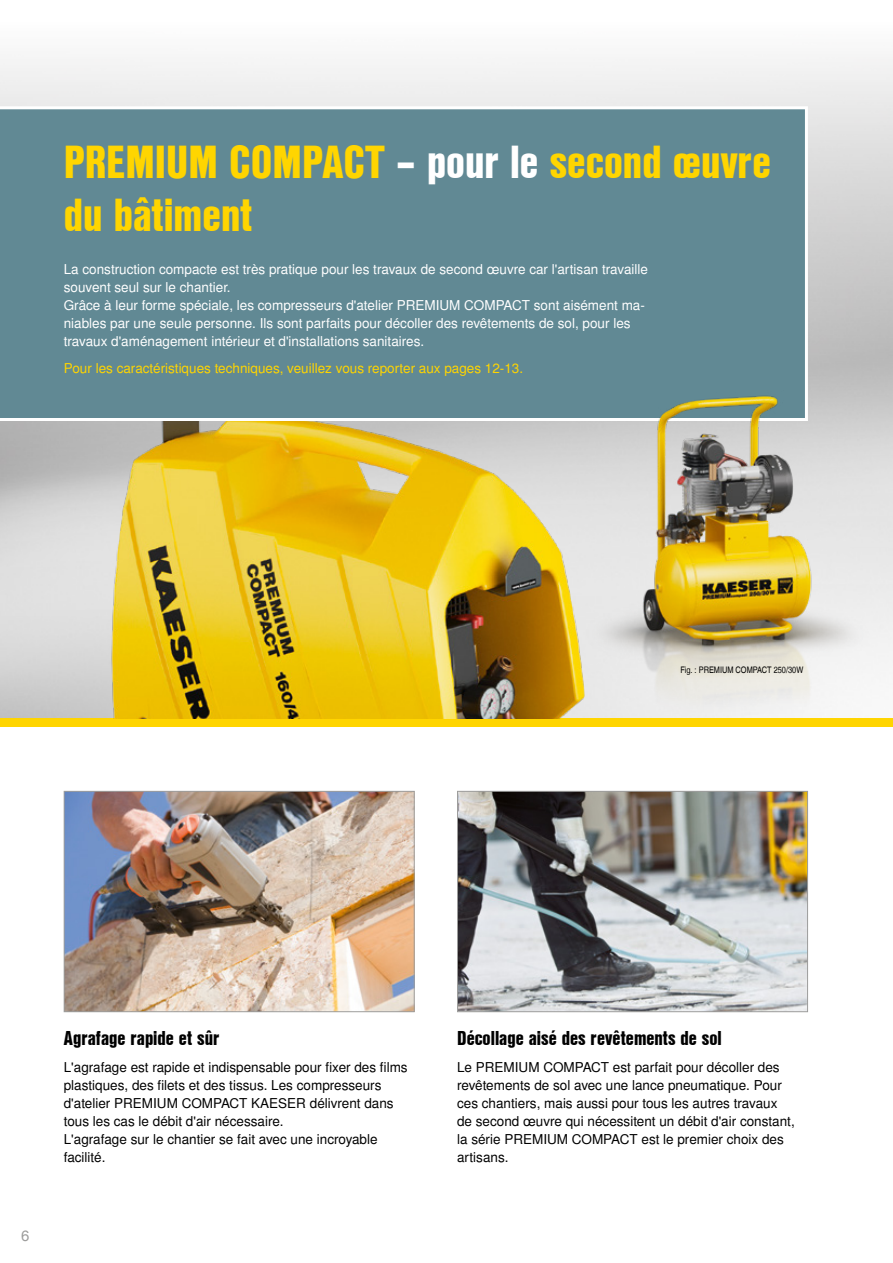
<style>
.page{position:relative;width:893px;height:1263px;background:#fff}
.page>*{position:absolute;margin:0;border:0;box-sizing:border-box;transform-origin:0 0}
.t1{font:45px/52.5px "Nimbus San L Bla Con";color:#ffd500}
.t2{font:19.5px "Nimbus San L Bla Con";color:#000}
.t3{font:15px "Nimbus San L";color:#9d9d9c}
.t4{font:13.5px/18px "Nimbus San L";color:#000}
.t5{font:13.5px/18px "Nimbus San L";color:#fff}
.t6{font:13.5px "Nimbus San L";color:#ffd500}
.t7{font:9px "Nimbus San L Reg Con";color:#000}
.s1{color:#fff}
</style>
<div class="page">
<img style="left:0;top:57px;width:893px;height:662px">
<img style="left:66px;top:793px;width:347px;height:217px">
<div style="left:64px;top:791px;width:351px;height:221px;border:1px solid #9d9d9c"></div>
<img style="left:459px;top:793px;width:347px;height:217px">
<div style="left:457px;top:791px;width:351px;height:221px;border:1px solid #9d9d9c"></div>
<div style="left:0;top:719px;width:893px;height:8px;background:#ffd500"></div>
<img style="left:0;top:336px;width:863px;height:383px">
<div style="left:0;top:106px;width:808px;height:315px;background:#618994"></div>
<img style="left:544px;top:349px;width:342px;height:370px">
<h1 class="t1" style="left:64px;top:134px;width:709px">PREMIUM COMPACT <span class="s1">– pour le</span> second œuvre du bâtiment</h1>
<p class="t5" style="left:64px;top:261px;width:586px">La construction compacte est très pratique pour les travaux de second œuvre car l'artisan travaille souvent seul sur le chantier.<br>Grâce à leur forme spéciale, les compresseurs d'atelier PREMIUM COMPACT sont aisément ma&shy;niables par une seule personne. Ils sont parfaits pour décoller des revêtements de sol, pour les travaux d'aménagement intérieur et d'installations sanitaires.</p>
<p class="t6" style="left:64px;top:360px;width:461px">Pour les caractéristiques techniques, veuillez vous reporter aux pages 12-13.</p>
<p class="t7" style="left:680px;top:665px;width:124px">Fig. : PREMIUM COMPACT 250/30W</p>
<p class="t3" style="left:21px;top:1226px;width:10px">6</p>
<h2 class="t2" style="left:64px;top:1024px;width:157px">Agrafage rapide et sûr</h2>
<p class="t4" style="left:64px;top:1059px;width:345px">L'agrafage est rapide et indispensable pour fixer des films plastiques, des filets et des tissus. Les compresseurs d'atelier PREMIUM COMPACT KAESER délivrent dans tous les cas le débit d'air nécessaire.<br>L'agrafage sur le chantier se fait avec une incroyable facilité.</p>
<h2 class="t2" style="left:457px;top:1024px;width:266px">Décollage aisé des revêtements de sol</h2>
<p class="t4" style="left:457px;top:1059px;width:339px">Le PREMIUM COMPACT est parfait pour décoller des revêtements de sol avec une lance pneumatique. Pour ces chantiers, mais aussi pour tous les autres travaux de second œuvre qui nécessitent un débit d'air constant, la série PREMIUM COMPACT est le premier choix des artisans.</p>
</div>
